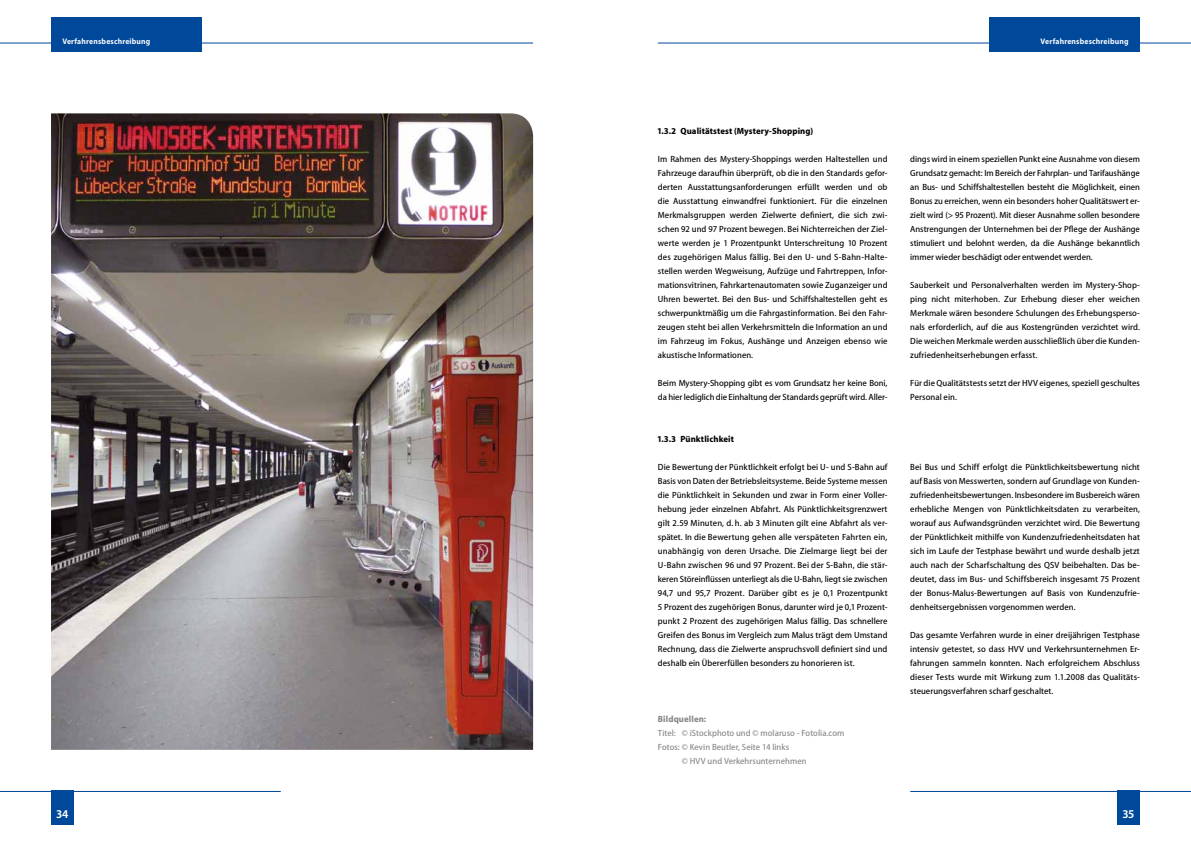
<style>
.page{position:relative;width:1191px;height:842px;background:#fff}
.page>*{position:absolute;margin:0;border:0;box-sizing:border-box;transform-origin:0 0}
.t1{font:12px "Myriad MM";color:#fff}
.t2{font:9px/14px "Myriad MM Light Ziff";letter-spacing:.005em;color:#000;text-align:justify}
.t3{font:9px "Myriad MM Light Ziff";letter-spacing:.005em;color:#878787}
.t4{font:700 9px "Myriad MM";letter-spacing:.01em;color:#000}
.t5{font:700 9px "Myriad MM";letter-spacing:.01em;color:#878787}
.t6{font:500 8px "Myriad MM";letter-spacing:.025em;color:#fff}
</style>
<div class="page">
<hr style="left:658px;top:43px;width:533px;height:1px;background:#00489a">
<div style="left:989px;top:17px;width:151px;height:34px;background:#00489a"></div>
<hr style="left:0;top:43px;width:533px;height:1px;background:#00489a">
<div style="left:51px;top:17px;width:150px;height:34px;background:#00489a"></div>
<hr style="left:0;top:791px;width:281px;height:1px;background:#00489a">
<hr style="left:910px;top:791px;width:281px;height:1px;background:#00489a">
<div style="left:51px;top:791px;width:23px;height:34px;background:#00489a"></div>
<div style="left:1117px;top:791px;width:23px;height:34px;background:#00489a"></div>
<img style="left:51px;top:113px;width:482px;height:637px">
<p class="t6" style="left:62px;top:37px;width:90px">Verfahrensbeschreibung</p>
<p class="t6" style="left:1040px;top:37px;width:90px">Verfahrensbeschreibung</p>
<p class="t4" style="left:658px;top:127px;width:157px">1.3.2 Qualitätstest (Mystery-Shopping)</p>
<p class="t2" style="left:658px;top:152px;width:231px">Im Rahmen des Mystery-Shoppings werden Haltestellen und Fahrzeuge daraufhin überprüft, ob die in den Standards gefor&shy;derten Ausstattungsanforderungen erfüllt werden und ob die Ausstattung einwandfrei funktioniert. Für die einzelnen Merkmalsgruppen werden Zielwerte definiert, die sich zwi&shy;schen 92 und 97 Prozent bewegen. Bei Nichterreichen der Ziel&shy;werte werden je 1 Prozentpunkt Unterschreitung 10 Prozent des zugehörigen Malus fällig. Bei den U- und S-Bahn-Halte&shy;stellen werden Wegweisung, Aufzüge und Fahrtreppen, Infor&shy;mationsvitrinen, Fahrkartenautomaten sowie Zuganzeiger und Uhren bewertet. Bei den Bus- und Schiffshaltestellen geht es schwerpunktmäßig um die Fahrgastinformation. Bei den Fahr&shy;zeugen steht bei allen Verkehrsmitteln die Information an und im Fahrzeug im Fokus, Aushänge und Anzeigen ebenso wie akustische Informationen.</p>
<p class="t2" style="left:658px;top:376px;width:231px">Beim Mystery-Shopping gibt es vom Grundsatz her keine Boni, da hier lediglich die Einhaltung der Standards geprüft wird. Aller-</p>
<p class="t4" style="left:658px;top:435px;width:78px">1.3.3 Pünktlichkeit</p>
<p class="t2" style="left:910px;top:152px;width:231px">dings wird in einem speziellen Punkt eine Ausnahme von diesem Grundsatz gemacht: Im Bereich der Fahrplan- und Tarifaushänge an Bus- und Schiffshaltestellen besteht die Möglichkeit, einen Bonus zu erreichen, wenn ein besonders hoher Qualitätswert er&shy;zielt wird (&gt; 95 Prozent). Mit dieser Ausnahme sollen besondere Anstrengungen der Unternehmen bei der Pflege der Aushänge stimuliert und belohnt werden, da die Aushänge bekanntlich immer wieder beschädigt oder entwendet werden.</p>
<p class="t2" style="left:910px;top:278px;width:231px">Sauberkeit und Personalverhalten werden im Mystery-Shop&shy;ping nicht miterhoben. Zur Erhebung dieser eher weichen Merkmale wären besondere Schulungen des Erhebungsperso&shy;nals erforderlich, auf die aus Kostengründen verzichtet wird.<br>Die weichen Merkmale werden ausschließlich über die Kunden&shy;zufriedenheitserhebungen erfasst.</p>
<p class="t2" style="left:910px;top:376px;width:231px">Für die Qualitätstests setzt der HVV eigenes, speziell geschultes<br>Personal ein.</p>
<p class="t2" style="left:658px;top:460px;width:231px">Die Bewertung der Pünktlichkeit erfolgt bei U- und S-Bahn auf Basis von Daten der Betriebsleitsysteme. Beide Systeme messen die Pünktlichkeit in Sekunden und zwar in Form einer Voller&shy;hebung jeder einzelnen Abfahrt. Als Pünktlichkeitsgrenzwert gilt 2.59 Minuten, d. h. ab 3 Minuten gilt eine Abfahrt als ver&shy;spätet. In die Bewertung gehen alle verspäteten Fahrten ein, unabhängig von deren Ursache. Die Zielmarge liegt bei der U-Bahn zwischen 96 und 97 Prozent. Bei der S-Bahn, die stär&shy;keren Störeinflüssen unterliegt als die U-Bahn, liegt sie zwischen 94,7 und 95,7 Prozent. Darüber gibt es je 0,1 Prozentpunkt 5 Prozent des zugehörigen Bonus, darunter wird je 0,1 Prozent&shy;punkt 2 Prozent des zugehörigen Malus fällig. Das schnellere Greifen des Bonus im Vergleich zum Malus trägt dem Umstand Rechnung, dass die Zielwerte anspruchsvoll definiert sind und deshalb ein Übererfüllen besonders zu honorieren ist.</p>
<p class="t2" style="left:910px;top:461px;width:231px">Bei Bus und Schiff erfolgt die Pünktlichkeitsbewertung nicht auf Basis von Messwerten, sondern auf Grundlage von Kunden&shy;zufriedenheitsbewertungen. Insbesondere im Busbereich wären erhebliche Mengen von Pünktlichkeitsdaten zu verarbeiten, worauf aus Aufwandsgründen verzichtet wird. Die Bewertung der Pünktlichkeit mithilfe von Kundenzufriedenheitsdaten hat sich im Laufe der Testphase bewährt und wurde deshalb jetzt auch nach der Scharfschaltung des QSV beibehalten. Das be&shy;deutet, dass im Bus- und Schiffsbereich insgesamt 75 Prozent der Bonus-Malus-Bewertungen auf Basis von Kundenzufrie&shy;denheitsergebnissen vorgenommen werden.</p>
<p class="t2" style="left:910px;top:629px;width:231px">Das gesamte Verfahren wurde in einer dreijährigen Testphase intensiv getestet, so dass HVV und Verkehrsunternehmen Er&shy;fahrungen sammeln konnten. Nach erfolgreichem Abschluss dieser Tests wurde mit Wirkung zum 1.1.2008 das Qualitäts&shy;steuerungsverfahren scharf geschaltet.</p>
<p class="t5" style="left:658px;top:715px;width:50px">Bildquellen:</p>
<p class="t3" style="left:658px;top:729px;width:188px">Titel: © iStockphoto und © molaruso - Fotolia.com</p>
<p class="t3" style="left:658px;top:743px;width:133px">Fotos: © Kevin Beutler, Seite 14 links</p>
<p class="t3" style="left:682px;top:757px;width:126px">© HVV und Verkehrsunternehmen</p>
<h1 class="t1" style="left:56px;top:808px;width:13px">34</h1>
<h1 class="t1" style="left:1123px;top:808px;width:13px">35</h1>
</div>
